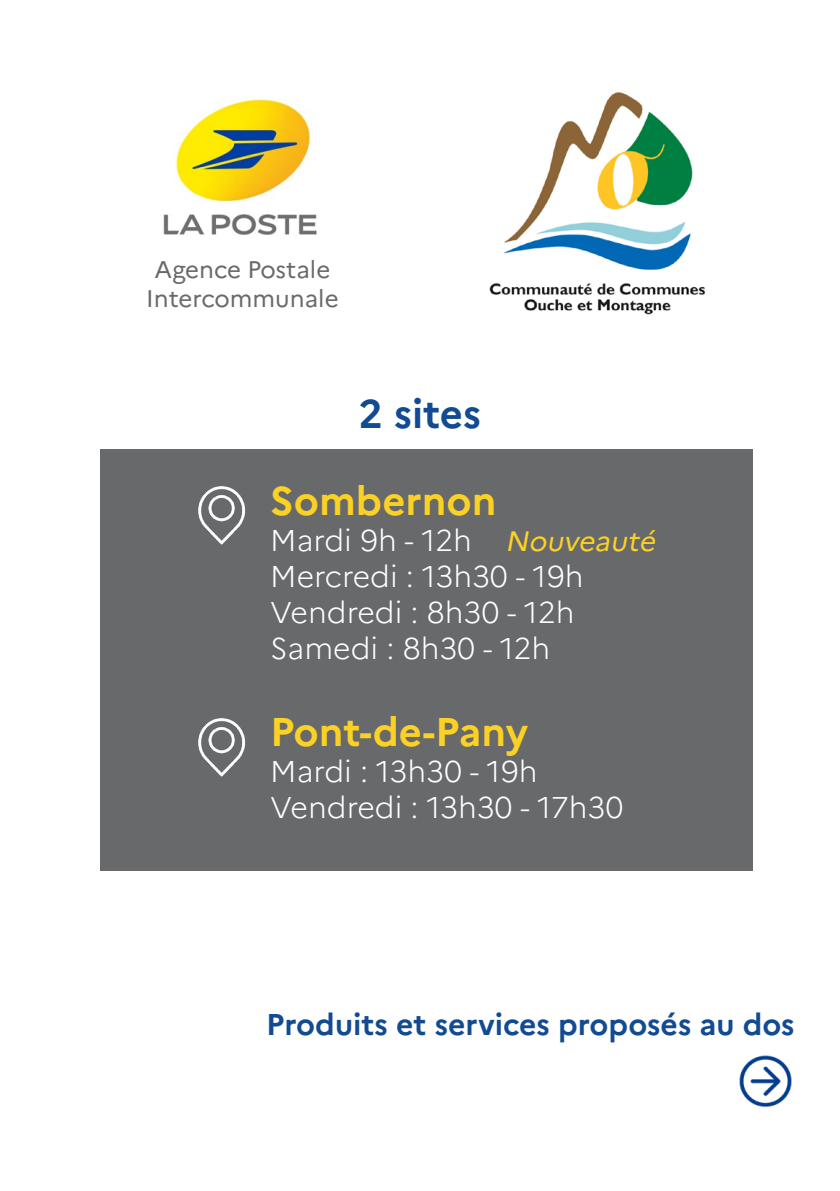
<style>
.page{position:relative;width:840px;height:1191px;background:#fff}
.page>*{position:absolute;margin:0;border:0;box-sizing:border-box;transform-origin:0 0}
.t1{font:700 40px "Marianne";color:#fcd125}
.t2{font:700 40px "Marianne";letter-spacing:-.005em;color:#124b91}
.t3{font:300 30px "Marianne";color:#fff}
.t4{font:700 30px "Marianne";color:#124b91}
.t5{font:italic 28px "Marianne";color:#fcd125}
.t6{font:24px "Marianne";color:#67696b}
</style>
<div class="page">
<div style="left:100px;top:449px;width:652px;height:421px;background:#67696b"></div>
<img style="left:198px;top:718px;width:48px;height:59px">
<img style="left:198px;top:486px;width:48px;height:59px">
<img style="left:489px;top:92px;width:216px;height:223px">
<img style="left:163px;top:99px;width:154px;height:136px">
<img style="left:739px;top:1055px;width:53px;height:52px">
<p class="t6" style="left:154px;top:255px;width:177px">Agence Postale</p>
<p class="t6" style="left:146px;top:283px;width:194px">Intercommunale</p>
<p class="t2" style="left:358px;top:390px;width:124px">2 sites</p>
<p class="t1" style="left:270px;top:476px;width:227px">Sombernon</p>
<p class="t3" style="left:270px;top:522px;width:203px">Mardi 9h - 12h</p>
<p class="t3" style="left:270px;top:558px;width:314px">Mercredi : 13h30 - 19h</p>
<p class="t3" style="left:270px;top:594px;width:305px">Vendredi : 8h30 - 12h</p>
<p class="t3" style="left:270px;top:630px;width:281px">Samedi : 8h30 - 12h</p>
<p class="t5" style="left:505px;top:524px;width:157px">Nouveauté</p>
<p class="t1" style="left:270px;top:707px;width:259px">Pont-de-Pany</p>
<p class="t3" style="left:270px;top:753px;width:269px">Mardi : 13h30 - 19h</p>
<p class="t3" style="left:270px;top:789px;width:354px">Vendredi : 13h30 - 17h30</p>
<p class="t4" style="left:266px;top:1006px;width:529px">Produits et services proposés au dos</p>
</div>
